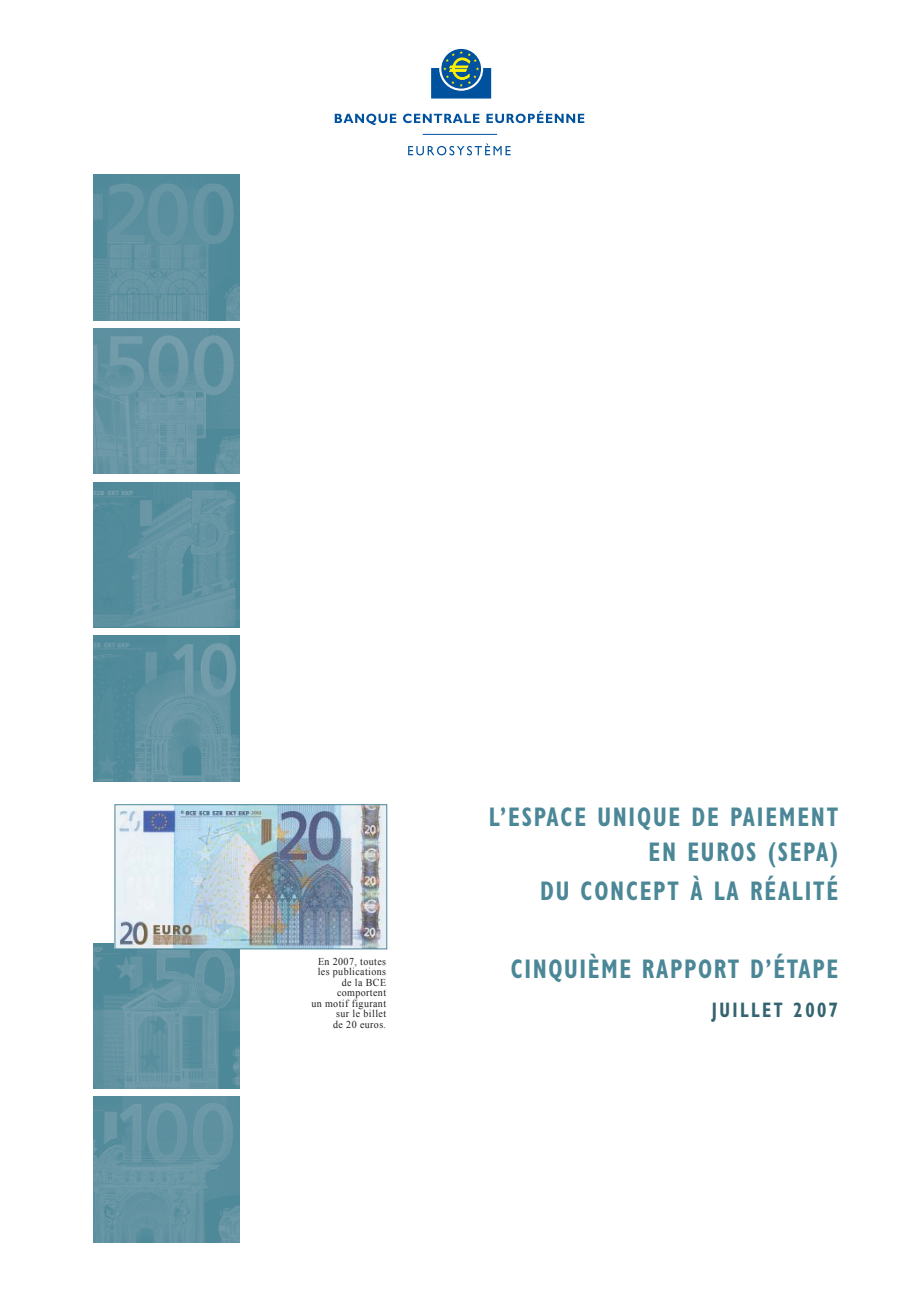
<style>
.page{position:relative;width:919px;height:1289px;background:#fff}
.page>*{position:absolute;margin:0;border:0;box-sizing:border-box;transform-origin:0 0}
.t1{font:700 condensed 27px/35.1px "Gill Sans";letter-spacing:.075em;color:#4b8797;text-align:right;scale:.85 1}
.t2{font:700 condensed 21px "Gill Sans";letter-spacing:.135em;color:#346470;scale:.85 1}
.t3{font:10.5px/10.5px "Times New Roman";letter-spacing:.04em;color:#231f20;text-align:right;scale:.95 1}
</style>
<div class="page">
<svg style="left:441px;top:49px;width:40px;height:40px"></svg>
<svg style="left:431px;top:51px;width:60px;height:48px"></svg>
<svg style="left:335px;top:114px;width:61px;height:11px"></svg>
<svg style="left:403px;top:114px;width:76px;height:9px"></svg>
<svg style="left:486px;top:111px;width:98px;height:12px"></svg>
<svg style="left:408px;top:143px;width:102px;height:12px"></svg>
<hr style="left:422px;top:134px;width:75px;height:1px;background:#00529f">
<img style="left:94px;top:175px;width:145px;height:145px">
<img style="left:94px;top:328px;width:145px;height:146px">
<img style="left:94px;top:482px;width:145px;height:145px">
<img style="left:94px;top:635px;width:145px;height:146px">
<img style="left:94px;top:943px;width:145px;height:145px">
<img style="left:94px;top:1096px;width:145px;height:146px">
<img style="left:117px;top:806px;width:268px;height:141px">
<div style="left:115px;top:804px;width:272px;height:145px;border:1px solid #4b8797"></div>
<p class="t3" style="left:311px;top:956px;width:80px">En 2007, toutes les publications de la BCE comportent<br>un motif figurant sur le billet<br>de 20 euros.</p>
<h1 class="t1" style="left:488px;top:801px;width:412px">L’ESPACE UNIQUE DE PAIEMENT<br>EN EUROS (SEPA)</h1>
<h1 class="t1" style="left:540px;top:876px;width:352px">DU CONCEPT À LA RÉALITÉ</h1>
<h1 class="t1" style="left:510px;top:954px;width:386px">CINQUIÈME RAPPORT D’ÉTAPE</h1>
<h2 class="t2" style="left:711px;top:1003px;width:150px">JUILLET 2007</h2>
</div>
